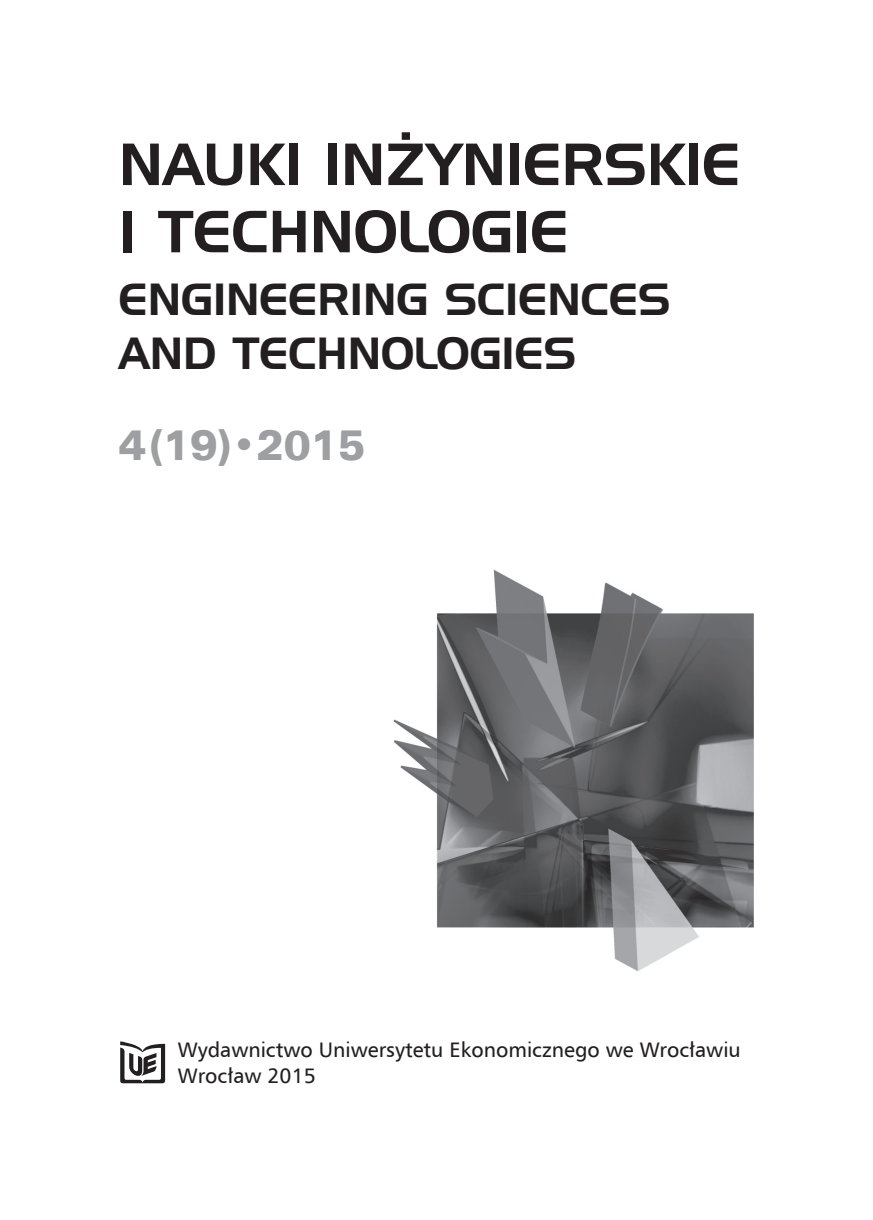
<style>
.page{position:relative;width:873px;height:1220px;background:#fff}
.page>*{position:absolute;margin:0;border:0;box-sizing:border-box;transform-origin:0 0}
.t1{font:57.75px/67.2px "Handel Gothic EU";color:#231f20}
.t2{font:43.75px/54.2px "Handel Gothic EU";color:#231f20}
.t3{font:42px "Zurich Blk Ex EU";color:#9d9fa2;scale:.85 1}
.t4{font:21px/25.2px "Humnst 777 EU";color:#231f20}
</style>
<div class="page">
<svg style="left:120px;top:1041px;width:45px;height:42px"></svg>
<img style="left:393px;top:569px;width:361px;height:402px">
<h1 class="t1" style="left:119px;top:131px;width:623px">NAUKI INŻYNIERSKIE<br>I TECHNOLOGIE</h1>
<h2 class="t2" style="left:119px;top:272px;width:553px">ENGINEERING SCIENCES<br>AND TECHNOLOGIES</h2>
<h3 class="t3" style="left:119px;top:420px;width:291px">4(19)•2015</h3>
<p class="t4" style="left:178px;top:1037px;width:564px">Wydawnictwo Uniwersytetu Ekonomicznego we Wrocławiu<br>Wrocław 2015</p>
</div>
